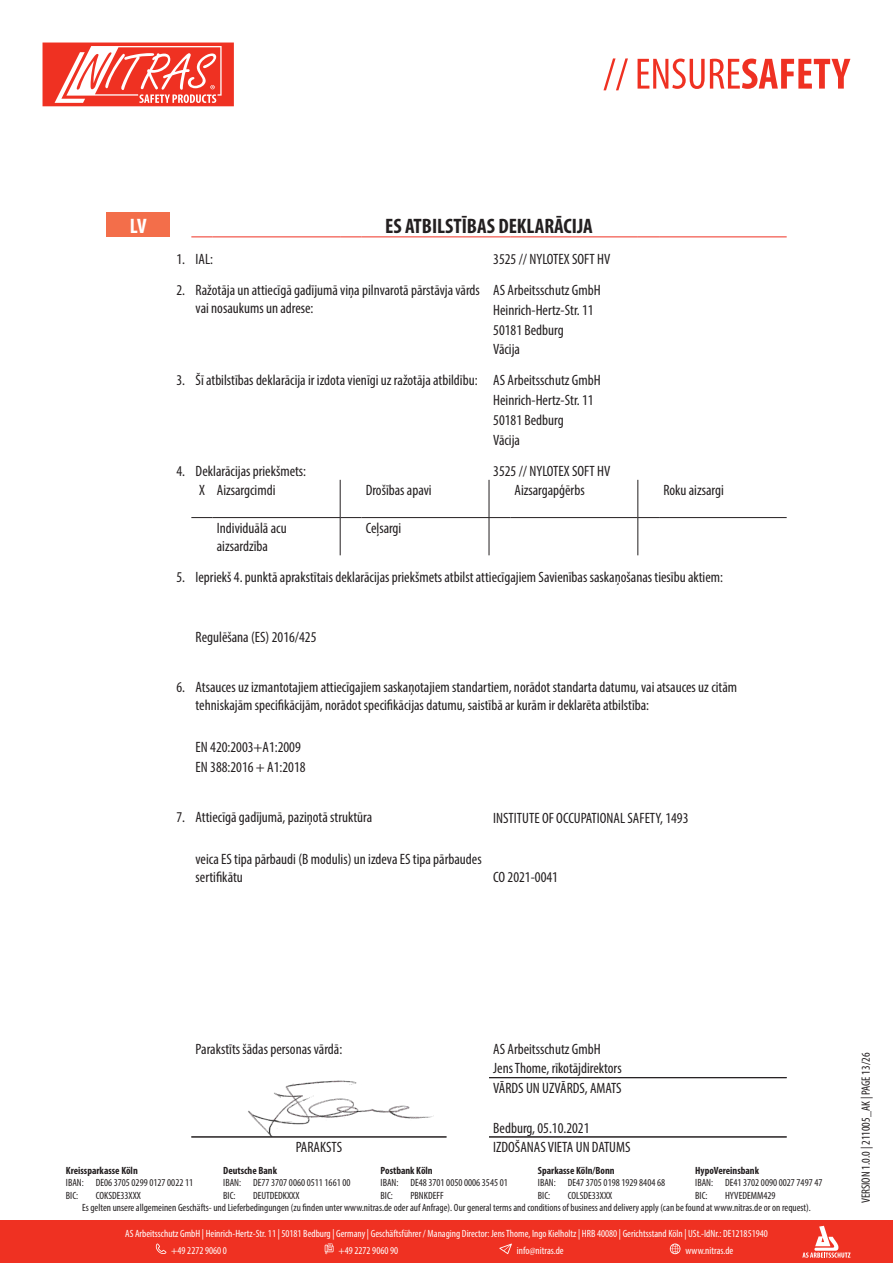
<style>
.page{position:relative;width:893px;height:1263px;background:#fff}
.page>*{position:absolute;margin:0;border:0;box-sizing:border-box;transform-origin:0 0}
.t1{font:700 condensed 21px "Myriad Pro";color:#231f20}
.t2{font:700 condensed 21px "Myriad Pro";color:#fff}
.t3{font:condensed 15px/19.8px "Myriad Pro";color:#231f20}
.t4{font:condensed 12px "Myriad Pro";color:#231f20}
.t5{font:condensed 10.5px/12.6px "Myriad Pro";color:#231f20}
.t6{font:condensed 10.5px/17px "Myriad Pro";color:#fff}
.t7{font:700 condensed 10.5px "Myriad Pro";color:#231f20}
</style>
<div class="page">
<img style="left:248px;top:1080px;width:186px;height:56px">
<div style="left:0;top:1220px;width:893px;height:43px;background:#ef3122"></div>
<svg style="left:802px;top:1226px;width:48px;height:32px"></svg>
<svg style="left:156px;top:1243px;width:10px;height:11px"></svg>
<svg style="left:325px;top:1243px;width:9px;height:11px"></svg>
<svg style="left:499px;top:1243px;width:13px;height:11px"></svg>
<svg style="left:670px;top:1243px;width:10px;height:11px"></svg>
<svg style="left:603px;top:58px;width:247px;height:32px"></svg>
<svg style="left:43px;top:43px;width:191px;height:63px"></svg>
<div style="left:106px;top:213px;width:64px;height:24px;background:#f36e4a"></div>
<svg style="left:191px;top:236px;width:22px;height:1px"></svg>
<hr style="left:213px;top:236px;width:127px;height:1px;background:#ef3122">
<svg style="left:340px;top:236px;width:21px;height:1px"></svg>
<hr style="left:361px;top:236px;width:128px;height:1px;background:#ef3122">
<svg style="left:489px;top:236px;width:21px;height:1px"></svg>
<hr style="left:510px;top:236px;width:128px;height:1px;background:#ef3122">
<svg style="left:638px;top:236px;width:21px;height:1px"></svg>
<hr style="left:659px;top:236px;width:128px;height:1px;background:#ef3122">
<hr style="left:340px;top:480px;width:1px;height:37px;background:#231f20">
<hr style="left:489px;top:480px;width:1px;height:37px;background:#231f20">
<hr style="left:637px;top:480px;width:1px;height:37px;background:#231f20">
<hr style="left:340px;top:518px;width:1px;height:37px;background:#231f20">
<svg style="left:489px;top:517px;width:21px;height:1px"></svg>
<hr style="left:489px;top:518px;width:1px;height:37px;background:#231f20">
<hr style="left:510px;top:517px;width:128px;height:1px;background:#231f20">
<hr style="left:637px;top:518px;width:1px;height:37px;background:#231f20">
<svg style="left:638px;top:517px;width:21px;height:1px"></svg>
<hr style="left:659px;top:517px;width:128px;height:1px;background:#231f20">
<svg style="left:191px;top:517px;width:22px;height:1px"></svg>
<hr style="left:213px;top:517px;width:127px;height:1px;background:#231f20">
<svg style="left:340px;top:517px;width:21px;height:1px"></svg>
<hr style="left:361px;top:517px;width:128px;height:1px;background:#231f20">
<hr style="left:191px;top:1136px;width:255px;height:1px;background:#231f20">
<hr style="left:489px;top:1077px;width:298px;height:1px;background:#231f20">
<hr style="left:489px;top:1136px;width:298px;height:1px;background:#231f20">
<p class="t2" style="left:130px;top:212px;width:18px">LV</p>
<p class="t1" style="left:385px;top:212px;width:209px">ES ATBILSTĪBAS DEKLARĀCIJA</p>
<p class="t3" style="left:176px;top:249px;width:10px">1.</p>
<p class="t3" style="left:196px;top:249px;width:19px">IAL:</p>
<p class="t3" style="left:176px;top:280px;width:10px">2.</p>
<p class="t3" style="left:196px;top:281px;width:286px;line-height:18px">Ražotāja un attiecīgā gadījumā viņa pilnvarotā pārstāvja vārds vai nosaukums un adrese:</p>
<p class="t3" style="left:493px;top:339px;width:28px">Vācija</p>
<p class="t3" style="left:176px;top:370px;width:10px">3.</p>
<p class="t3" style="left:196px;top:370px;width:283px">Šī atbilstības deklarācija ir izdota vienīgi uz ražotāja atbildību:</p>
<h1 class="t2" style="left:129px;top:212px;width:20px">DE</h1>
<p class="t3" style="left:493px;top:243px;width:119px;line-height:31px">3525 // NYLOTEX SOFT HV<br>AS Arbeitsschutz GmbH</p>
<p class="t3" style="left:493px;top:300px;width:102px">Heinrich-Hertz-Str. 11<br>50181 Bedburg</p>
<p class="t3" style="left:493px;top:370px;width:109px">AS Arbeitsschutz GmbH<br>Heinrich-Hertz-Str. 11<br>50181 Bedburg</p>
<p class="t3" style="left:493px;top:460px;width:119px">3525 // NYLOTEX SOFT HV</p>
<p class="t3" style="left:493px;top:429px;width:28px">Vācija</p>
<p class="t3" style="left:176px;top:460px;width:10px">4.</p>
<p class="t3" style="left:196px;top:460px;width:112px">Deklarācijas priekšmets:</p>
<p class="t3" style="left:217px;top:480px;width:60px">Aizsargcimdi</p>
<p class="t3" style="left:366px;top:480px;width:67px">Drošības apavi</p>
<p class="t3" style="left:514px;top:480px;width:72px">Aizsargapģērbs</p>
<p class="t3" style="left:663px;top:480px;width:62px">Roku aizsargi</p>
<p class="t3" style="left:217px;top:519px;width:71px;line-height:18px">Individuālā acu aizsardzība</p>
<p class="t3" style="left:366px;top:518px;width:37px">Ceļsargi</p>
<p class="t3" style="left:176px;top:567px;width:10px">5.</p>
<p class="t3" style="left:196px;top:567px;width:529px">Iepriekš 4. punktā aprakstītais deklarācijas priekšmets atbilst attiecīgajiem Savienības saskaņošanas tiesību aktiem:</p>
<p class="t3" style="left:199px;top:480px;width:7px">X</p>
<p class="t3" style="left:196px;top:627px;width:122px">Regulēšana (ES) 2016/425</p>
<p class="t3" style="left:176px;top:677px;width:10px">6.</p>
<p class="t3" style="left:196px;top:678px;width:543px;line-height:18px">Atsauces uz izmantotajiem attiecīgajiem saskaņotajiem standartiem, norādot standarta datumu, vai atsauces uz citām tehniskajām specifikācijām, norādot specifikācijas datumu, saistībā ar kurām ir deklarēta atbilstība:</p>
<p class="t3" style="left:196px;top:737px;width:111px">EN 420:2003+A1:2009<br>EN 388:2016 + A1:2018</p>
<p class="t3" style="left:176px;top:807px;width:10px">7.</p>
<p class="t3" style="left:196px;top:807px;width:178px">Attiecīgā gadījumā, paziņotā struktūra</p>
<p class="t3" style="left:196px;top:850px;width:288px;line-height:18px">veica ES tipa pārbaudi (B modulis) un izdeva ES tipa pārbaudes sertifikātu</p>
<p class="t3" style="left:493px;top:808px;width:197px">INSTITUTE OF OCCUPATIONAL SAFETY, 1493</p>
<p class="t3" style="left:493px;top:867px;width:66px">CO 2021-0041</p>
<p class="t3" style="left:196px;top:1038px;width:148px">Parakstīts šādas personas vārdā:</p>
<p class="t3" style="left:493px;top:1038px;width:109px">AS Arbeitsschutz GmbH</p>
<p class="t3" style="left:493px;top:1058px;width:130px">Jens Thome, rīkotājdirektors</p>
<p class="t3" style="left:493px;top:1078px;width:130px">VĀRDS UN UZVĀRDS, AMATS</p>
<p class="t3" style="left:493px;top:1117px;width:98px">Bedburg, 05.10.2021</p>
<p class="t3" style="left:296px;top:1137px;width:48px">PARAKSTS</p>
<p class="t3" style="left:493px;top:1137px;width:139px">IZDOŠANAS VIETA UN DATUMS</p>
<p class="t7" style="left:66px;top:1164px;width:73px">Kreissparkasse Köln</p>
<p class="t7" style="left:223px;top:1164px;width:55px">Deutsche Bank</p>
<p class="t7" style="left:381px;top:1164px;width:54px">Postbank Köln</p>
<p class="t7" style="left:538px;top:1164px;width:78px">Sparkasse Köln/Bonn</p>
<p class="t7" style="left:695px;top:1164px;width:65px">HypoVereinsbank</p>
<p class="t5" style="left:66px;top:1176px;width:19px">IBAN:<br>BIC:</p>
<p class="t5" style="left:96px;top:1176px;width:99px">DE06 3705 0299 0127 0022 11<br>COKSDE33XXX</p>
<p class="t5" style="left:223px;top:1176px;width:19px">IBAN:<br>BIC:</p>
<p class="t5" style="left:253px;top:1176px;width:99px">DE77 3707 0060 0511 1661 00<br>DEUTDEDKXXX</p>
<p class="t5" style="left:381px;top:1176px;width:19px">IBAN:<br>BIC:</p>
<p class="t5" style="left:410px;top:1176px;width:99px">DE48 3701 0050 0006 3545 01<br>PBNKDEFF</p>
<p class="t5" style="left:538px;top:1176px;width:19px">IBAN:<br>BIC:</p>
<p class="t5" style="left:568px;top:1176px;width:99px">DE47 3705 0198 1929 8404 68<br>COLSDE33XXX</p>
<p class="t5" style="left:695px;top:1176px;width:19px">IBAN:<br>BIC:</p>
<p class="t5" style="left:725px;top:1176px;width:99px">DE41 3702 0090 0027 7497 47</p>
<p class="t5" style="left:725px;top:1189px;width:52px">HYVEDEMM429</p>
<p class="t5" style="left:82px;top:1201px;width:730px">Es gelten unsere allgemeinen Geschäfts- und Lieferbedingungen (zu finden unter www.nitras.de oder auf Anfrage). Our general terms and conditions of business and delivery apply (can be found at www.nitras.de or on request).</p>
<p class="t6" style="left:171px;top:1225px;width:598px;text-indent:-46px">AS Arbeitsschutz GmbH | Heinrich-Hertz-Str. 11 | 50181 Bedburg | Germany | Geschäftsführer / Managing Director: Jens Thome, Ingo Kielholtz | HRB 40080 | Gerichtsstand Köln | USt.-IdNr.: DE121851940 +49 2272 9060 0</p>
<p class="t6" style="left:338px;top:1242px;width:61px">+49 2272 9060 90</p>
<p class="t6" style="left:517px;top:1242px;width:48px">info@nitras.de</p>
<p class="t6" style="left:685px;top:1242px;width:49px">www.nitras.de</p>
<p class="t4" style="left:859px;top:1203px;width:152px;rotate:-90deg">VERSION 1.0.0 | 211005_AK | PAGE 13/26</p>
</div>
